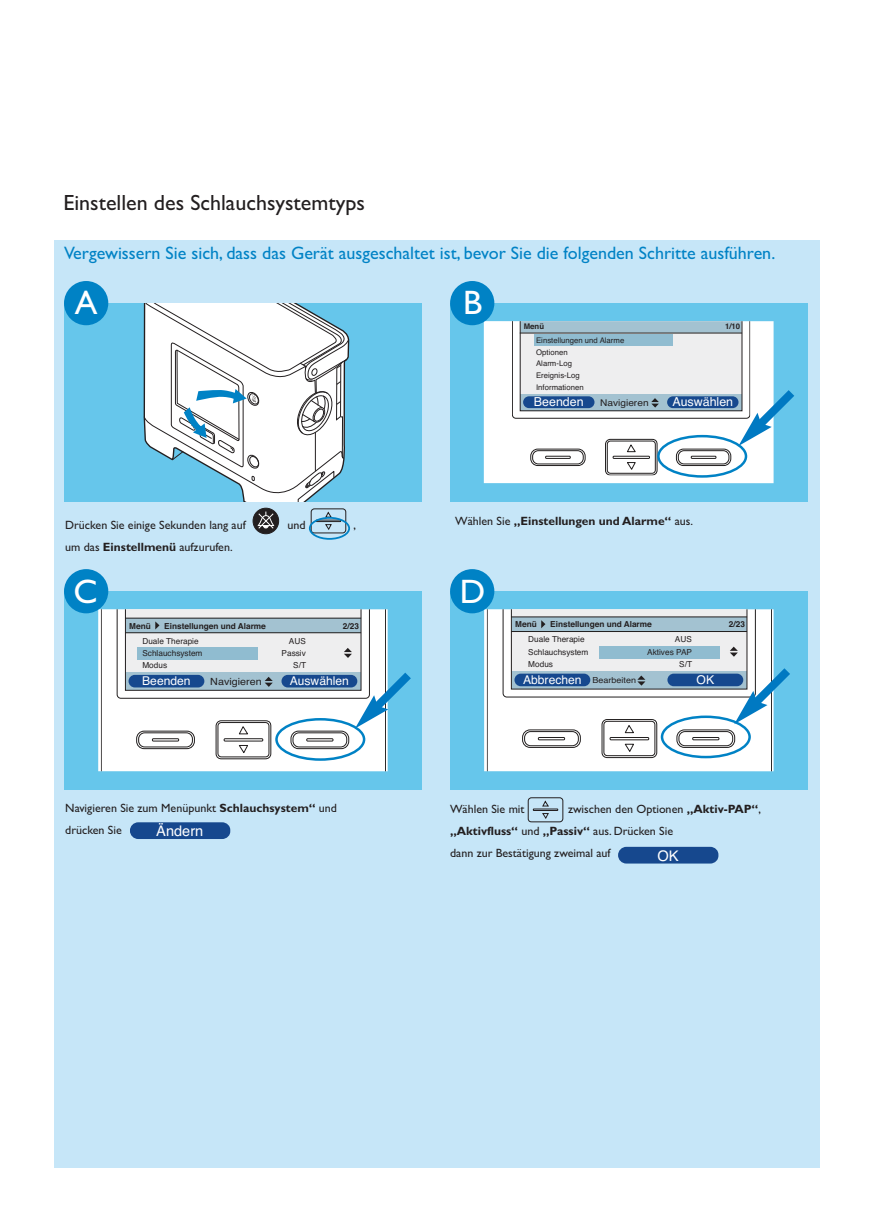
<style>
.page{position:relative;width:876px;height:1227px;background:#fff}
.page>*{position:absolute;margin:0;border:0;box-sizing:border-box;transform-origin:0 0}
.t1{font:34px "Gill Sans Alt One";color:#fff}
.t2{font:22px "Gill Sans Alt One";color:#231f20}
.t3{font:18px "Gill Alt One";color:#0082c5}
.t4{font:14.6px "Helvetica";color:#fff}
.t5{font:12.4px "Helvetica";color:#fff}
.t6{font:12.2px "Helvetica";color:#fff}
.t7{font:12px/22px "Gill Sans Alt One";color:#231f20}
.t8{font:700 12px "Gill Sans Alt One";color:#231f20}
.t9{font:9.8px "Helvetica";color:#231f20;scale:1.09 1}
.t10{font:9.2px "Helvetica";color:#231f20;scale:1.09 1}
.t11{font:8.2px "Helvetica";color:#231f20}
.t12{font:700 8.2px "Helvetica";color:#231f20}
.t13{font:8.2px "Helvetica";color:#231f20;scale:1.09 1}
.t14{font:7.8px/11.6px "Helvetica";color:#231f20}
.t15{font:700 7.8px "Helvetica";color:#231f20}
.s1{font-weight:700}
.s2{font-weight:400}
</style>
<div class="page">
<div style="left:54px;top:240px;width:764px;height:927px;background:#c6e6f8"></div>
<div style="left:450px;top:303px;width:357px;height:198px;background:#66c6eb"></div>
<div style="left:450px;top:591px;width:357px;height:198px;background:#66c6eb"></div>
<div style="left:483px;top:321px;width:290px;height:162px;background:#fff"></div>
<div style="left:486px;top:609px;width:285px;height:162px;background:#fff"></div>
<div style="left:450px;top:281px;width:44px;height:44px;background:#0082c5;border-radius:50%"></div>
<div style="left:450px;top:569px;width:44px;height:44px;background:#0082c5;border-radius:50%"></div>
<div style="left:130px;top:822px;width:100px;height:17px;background:#16488e;border-radius:8px"></div>
<div style="left:617px;top:847px;width:101px;height:16px;background:#16488e;border-radius:8px"></div>
<div style="left:64px;top:303px;width:357px;height:198px;background:#66c6eb"></div>
<svg style="left:143px;top:303px;width:206px;height:198px;background:#d2e1e8"></svg>
<div style="left:64px;top:591px;width:357px;height:198px;background:#66c6eb"></div>
<div style="left:101px;top:609px;width:285px;height:162px;background:#fff"></div>
<div style="left:64px;top:281px;width:44px;height:44px;background:#0082c5;border-radius:50%"></div>
<div style="left:64px;top:569px;width:44px;height:44px;background:#0082c5;border-radius:50%"></div>
<div style="left:310px;top:508px;width:36px;height:25px;border:1px solid #231f20;border-radius:3px"></div>
<div style="left:253px;top:508px;width:25px;height:26px;background:#231f20;border-radius:50%"></div>
<div style="left:252px;top:508px;width:27px;height:26px;border:1px solid #231f20;border-radius:50%"></div>
<svg style="left:257px;top:511px;width:17px;height:18px"></svg>
<svg style="left:309px;top:511px;width:41px;height:29px"></svg>
<svg style="left:511px;top:321px;width:283px;height:157px"></svg>
<svg style="left:117px;top:609px;width:294px;height:152px;background:#c3d5df"></svg>
<svg style="left:502px;top:609px;width:288px;height:149px;background:#c6d5df"></svg>
<div style="left:527px;top:797px;width:36px;height:25px;border:1px solid #231f20;border-radius:3px"></div>
<div style="left:532px;top:808px;width:26px;height:3px;border:1px solid #231f20"></div>
<svg style="left:541px;top:800px;width:8px;height:19px"></svg>
<h2 class="t2" style="left:63px;top:195px;width:303px">Einstellen des Schlauchsystemtyps</h2>
<h3 class="t3" style="left:64px;top:242px;width:712px">Vergewissern Sie sich, dass das Gerät ausgeschaltet ist, bevor Sie die folgenden Schritte ausführen.</h3>
<h1 class="t1" style="left:75px;top:291px;width:24px">A</h1>
<h1 class="t1" style="left:463px;top:291px;width:21px">B</h1>
<p class="t15" style="left:523px;top:320px;width:22px">Menü</p>
<p class="t15" style="left:724px;top:320px;width:17px">1/10</p>
<p class="t14" style="left:536px;top:335px;width:90px">Einstellungen und Alarme<br>Optionen<br>Alarm-Log<br>Ereignis-Log<br>Informationen</p>
<p class="t5" style="left:533px;top:392px;width:51px">Beenden</p>
<p class="t10" style="left:599px;top:396px;width:46px">Navigieren</p>
<p class="t5" style="left:672px;top:392px;width:62px">Auswählen</p>
<p class="t7" style="left:65px;top:515px;width:182px">Drücken Sie einige Sekunden lang auf</p>
<p class="t7" style="left:287px;top:515px;width:20px">und</p>
<p class="t7" style="left:353px;top:515px;width:4px">,</p>
<p class="t7" style="left:65px;top:537px;width:169px">um das <span class="s1">Einstellmenü</span> aufzurufen.</p>
<p class="t8" style="left:455px;top:517px;width:239px"><span class="s2">Wählen Sie</span> „Einstellungen und Alarme“ <span class="s2">aus.</span></p>
<h1 class="t1" style="left:73px;top:579px;width:26px">C</h1>
<h1 class="t1" style="left:459px;top:579px;width:27px">D</h1>
<p class="t12" style="left:129px;top:619px;width:23px">Menü</p>
<p class="t12" style="left:164px;top:619px;width:103px">Einstellungen und Alarme</p>
<p class="t12" style="left:343px;top:619px;width:18px">2/23</p>
<p class="t12" style="left:515px;top:618px;width:23px">Menü</p>
<p class="t12" style="left:550px;top:618px;width:103px">Einstellungen und Alarme</p>
<p class="t12" style="left:728px;top:618px;width:18px">2/23</p>
<p class="t11" style="left:142px;top:634px;width:58px">Duale Therapie</p>
<p class="t11" style="left:289px;top:634px;width:18px">AUS</p>
<p class="t11" style="left:142px;top:646px;width:62px">Schlauchsystem</p>
<p class="t11" style="left:281px;top:646px;width:26px">Passiv</p>
<p class="t11" style="left:142px;top:659px;width:26px">Modus</p>
<p class="t11" style="left:293px;top:659px;width:14px">S/T</p>
<p class="t11" style="left:528px;top:633px;width:58px">Duale Therapie</p>
<p class="t11" style="left:674px;top:633px;width:18px">AUS</p>
<p class="t11" style="left:528px;top:645px;width:62px">Schlauchsystem</p>
<p class="t11" style="left:647px;top:645px;width:46px">Aktives PAP</p>
<p class="t11" style="left:528px;top:658px;width:26px">Modus</p>
<p class="t11" style="left:678px;top:658px;width:14px">S/T</p>
<p class="t6" style="left:142px;top:671px;width:50px">Beenden</p>
<p class="t9" style="left:210px;top:674px;width:49px">Navigieren</p>
<p class="t6" style="left:289px;top:671px;width:61px">Auswählen</p>
<p class="t6" style="left:523px;top:670px;width:60px">Abbrechen</p>
<p class="t13" style="left:592px;top:674px;width:41px">Bearbeiten</p>
<p class="t6" style="left:696px;top:670px;width:19px">OK</p>
<p class="t7" style="left:65px;top:798px;width:273px">Navigieren Sie zum Menüpunkt <span class="s1">Schlauchsystem“</span> und drücken Sie</p>
<p class="t4" style="left:156px;top:819px;width:49px">Ändern</p>
<p class="t7" style="left:450px;top:799px;width:312px;text-indent:118px">zwischen den Optionen <span class="s1">„Aktiv-PAP“</span>, <span class="s1">„Aktivfluss“</span> und <span class="s1">„Passiv“</span> aus. Drücken Sie<br>dann zur Bestätigung zweimal auf</p>
<p class="t7" style="left:450px;top:799px;width:76px">Wählen Sie mit</p>
<p class="t4" style="left:657px;top:844px;width:23px">OK</p>
</div>
